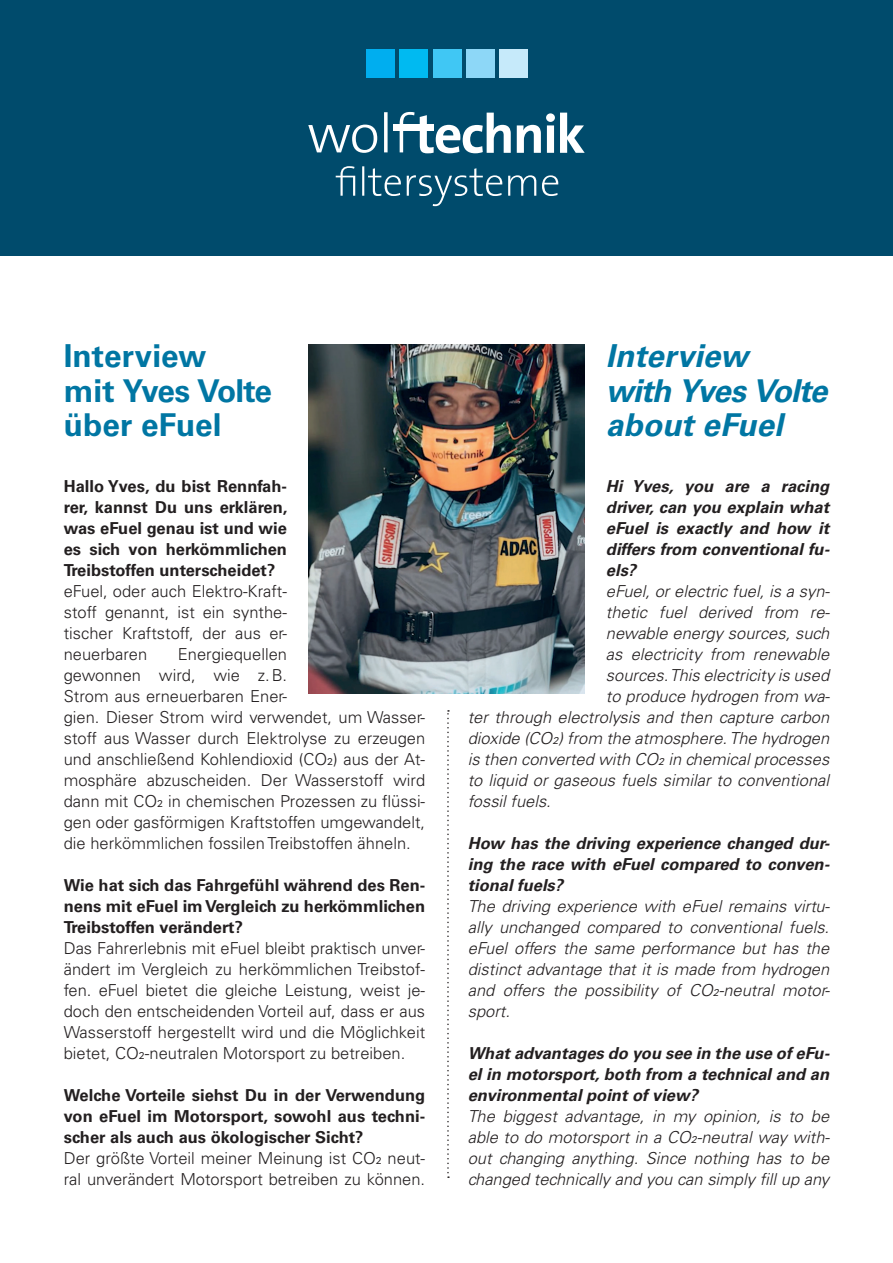
<style>
.page{position:relative;width:893px;height:1263px;background:#fff}
.page>*{position:absolute;margin:0;border:0;box-sizing:border-box;transform-origin:0 0}
.t1{font:italic 700 31.5px/34.5px "Univers LT Pro 65";letter-spacing:-.005em;color:#0076a3}
.t2{font:700 31.5px/34.5px "Univers LT Pro 65";color:#0076a3}
.t3{font:300 16.5px/21px "Univers LT Pro 45";color:#231f20;text-align:justify}
.t4{font:italic 300 16.5px/21px "Univers LT Pro 45";color:#231f20;text-align:justify}
.t5{font:700 16.5px/21px "Univers LT Pro 65";color:#231f20;text-align:justify}
.t6{font:italic 700 16.5px/21px "Univers LT Pro 65";color:#231f20;text-align:justify}
</style>
<div class="page">
<div style="left:0;top:0;width:893px;height:255px;background:#004b6c"></div>
<svg style="left:308px;top:112px;width:277px;height:41px"></svg>
<div style="left:393px;top:125px;width:41px;height:6px;background:#fff"></div>
<svg style="left:336px;top:166px;width:222px;height:40px"></svg>
<div style="left:366px;top:49px;width:29px;height:28px;background:#00aeef"></div>
<div style="left:433px;top:49px;width:28px;height:28px;background:#40c7f4"></div>
<div style="left:399px;top:49px;width:29px;height:28px;background:#00baf1"></div>
<div style="left:466px;top:49px;width:29px;height:28px;background:#8dd7f7"></div>
<div style="left:500px;top:49px;width:28px;height:28px;background:#c6eafa"></div>
<img style="left:308px;top:344px;width:277px;height:349px">
<svg style="left:447px;top:710px;width:2px;height:468px"></svg>
<p class="t2" style="left:64px;top:337px;width:210px">Interview<br>mit Yves Volte über eFuel</p>
<p class="t5" style="left:64px;top:475px;width:225px">Hallo Yves, du bist Rennfah&shy;rer, kannst Du uns erklären, was eFuel genau ist und wie es sich von herkömmlichen Treibstoffen unterscheidet?</p>
<p class="t3" style="left:64px;top:580px;width:225px">eFuel, oder auch Elektro-Kraft&shy;stoff genannt, ist ein synthe&shy;tischer Kraftstoff, der aus er&shy;neuerbaren</p>
<p class="t3" style="left:64px;top:643px;width:363px;text-align:left;text-indent:114px">Energiequellen<br>gewonnen wird, wie z.B.<br>Strom aus erneuerbaren Ener-<br>gien. Dieser Strom wird verwendet, um Wasser&shy;stoff aus Wasser durch Elektrolyse zu erzeugen und anschließend Kohlendioxid (CO₂) aus der At&shy;mosphäre abzuscheiden. Der Wasserstoff wird dann mit CO₂ in chemischen Prozessen zu flüssi&shy;gen oder gasförmigen Kraftstoffen umgewandelt, die herkömmlichen fossilen Treibstoffen ähneln.</p>
<p class="t5" style="left:64px;top:874px;width:363px">Wie hat sich das Fahrgefühl während des Ren&shy;nens mit eFuel im Vergleich zu herkömmlichen Treibstoffen verändert?</p>
<p class="t3" style="left:64px;top:937px;width:363px">Das Fahrerlebnis mit eFuel bleibt praktisch unver&shy;ändert im Vergleich zu herkömmlichen Treibstof&shy;fen. eFuel bietet die gleiche Leistung, weist je&shy;doch den entscheidenden Vorteil auf, dass er aus Wasserstoff hergestellt wird und die Möglichkeit bietet, CO₂-neutralen Motorsport zu betreiben.</p>
<p class="t5" style="left:64px;top:1084px;width:363px">Welche Vorteile siehst Du in der Verwendung von eFuel im Motorsport, sowohl aus techni&shy;scher als auch aus ökologischer Sicht?</p>
<p class="t3" style="left:64px;top:1147px;width:363px">Der größte Vorteil meiner Meinung ist CO₂ neut&shy;ral unverändert Motorsport betreiben zu können.</p>
<p class="t1" style="left:606px;top:338px;width:223px">Interview<br>with Yves Volte about eFuel</p>
<p class="t6" style="left:606px;top:475px;width:225px">Hi Yves, you are a racing driver, can you explain what eFuel is exactly and how it differs from conventional fu&shy;els?</p>
<p class="t4" style="left:606px;top:580px;width:226px">eFuel, or electric fuel, is a syn-</p>
<p class="t4" style="left:606px;top:601px;width:226px">thetic fuel derived from re-</p>
<p class="t4" style="left:606px;top:622px;width:225px">newable energy sources, such</p>
<p class="t4" style="left:606px;top:643px;width:225px">as electricity from renewable</p>
<p class="t4" style="left:606px;top:664px;width:225px">sources. This electricity is used</p>
<p class="t4" style="left:606px;top:685px;width:226px">to produce hydrogen from wa-</p>
<p class="t4" style="left:468px;top:706px;width:363px">ter through electrolysis and then capture carbon</p>
<p class="t4" style="left:468px;top:727px;width:363px">dioxide (CO₂) from the atmosphere. The hydrogen</p>
<p class="t4" style="left:468px;top:748px;width:363px">is then converted with CO₂ in chemical processes</p>
<p class="t4" style="left:468px;top:769px;width:363px">to liquid or gaseous fuels similar to conventional</p>
<p class="t4" style="left:468px;top:790px;width:85px">fossil fuels.</p>
<p class="t6" style="left:468px;top:832px;width:363px">How has the driving experience changed dur&shy;ing the race with eFuel compared to conven&shy;tional fuels?</p>
<p class="t4" style="left:468px;top:895px;width:364px">The driving experience with eFuel remains virtu&shy;ally unchanged compared to conventional fuels. eFuel offers the same performance but has the distinct advantage that it is made from hydrogen and offers the possibility of CO₂-neutral motor&shy;sport.</p>
<p class="t6" style="left:468px;top:1042px;width:363px">What advantages do you see in the use of eFu&shy;el in motorsport, both from a technical and an environmental point of view?</p>
<p class="t4" style="left:468px;top:1105px;width:364px">The biggest advantage, in my opinion, is to be able to do motorsport in a CO₂-neutral way with&shy;out changing anything. Since nothing has to be changed technically and you can simply fill up any</p>
</div>
